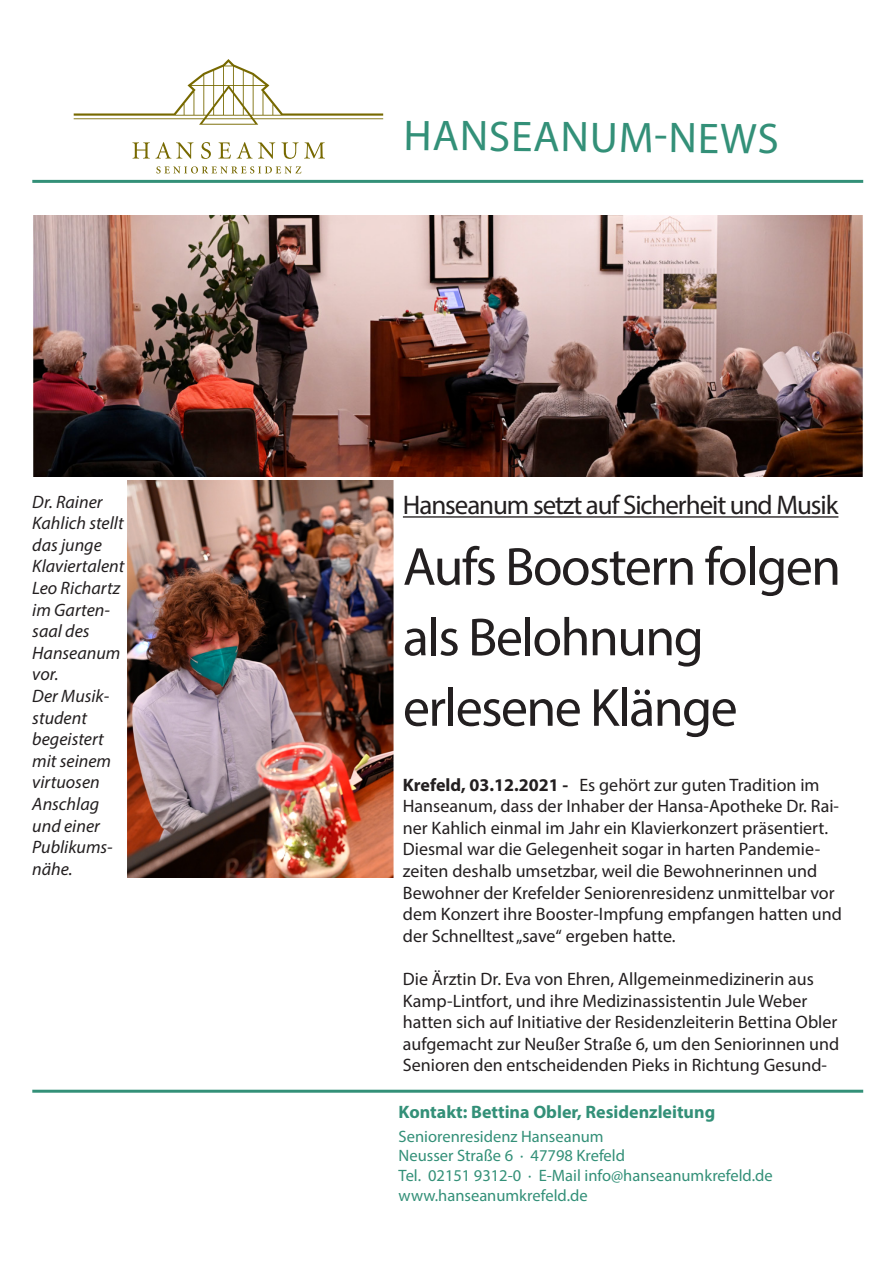
<style>
.page{position:relative;width:893px;height:1263px;background:#fff}
.page>*{position:absolute;margin:0;border:0;box-sizing:border-box;transform-origin:0 0}
.t1{font:54px/70.5px "Myriad Pro";letter-spacing:-.03em;color:#231f20}
.t2{font:43.2px "Myriad Pro";letter-spacing:.01em;color:#339078}
.t3{font:27px "Myriad Pro";letter-spacing:-.04em;color:#231f20}
.t4{font:18px/21.6px "Myriad Pro";color:#231f20}
.t5{font:italic 18px/21.6px "Myriad Pro";color:#231f20}
.t6{font:700 18px "Myriad Pro";color:#339078}
.t7{font:16.5px "Myriad Pro";color:#339078}
.s1{font-weight:700}
</style>
<div class="page">
<hr style="left:403px;top:516px;width:435px;height:2px;background:#231f20">
<hr style="left:32px;top:180px;width:831px;height:3px;background:#339078">
<hr style="left:32px;top:1090px;width:831px;height:3px;background:#339078">
<svg style="left:74px;top:59px;width:309px;height:114px"></svg>
<img style="left:128px;top:480px;width:265px;height:398px">
<img style="left:33px;top:215px;width:830px;height:262px">
<p class="t5" style="left:32px;top:490px;width:94px">Dr. Rainer<br>Kahlich stellt das junge<br>Klaviertalent<br>Leo Richartz im Garten&shy;saal des<br>Hanseanum vor.<br>Der Musik&shy;student begeistert mit seinem virtuosen<br>Anschlag und einer<br>Publikums&shy;nähe.</p>
<p class="t2" style="left:403px;top:110px;width:377px">HANSEANUM-NEWS</p>
<p class="t3" style="left:403px;top:488px;width:437px">Hanseanum setzt auf Sicherheit und Musik</p>
<p class="t1" style="left:403px;top:530px;width:440px">Aufs Boostern folgen als Belohnung erlesene Klänge</p>
<p class="t4" style="left:403px;top:773px;width:441px"><span class="s1">Krefeld, 03.12.2021 -</span> Es gehört zur guten Tradition im Hanseanum, dass der Inhaber der Hansa-Apotheke Dr. Rai&shy;ner Kahlich einmal im Jahr ein Klavierkonzert präsentiert.<br>Diesmal war die Gelegenheit sogar in harten Pandemie&shy;zeiten deshalb umsetzbar, weil die Bewohnerinnen und Bewohner der Krefelder Seniorenresidenz unmittelbar vor dem Konzert ihre Booster-Impfung empfangen hatten und der Schnelltest „save“ ergeben hatte.</p>
<p class="t4" style="left:403px;top:968px;width:438px">Die Ärztin Dr. Eva von Ehren, Allgemeinmedizinerin aus Kamp-Lintfort, und ihre Medizinassistentin Jule Weber hatten sich auf Initiative der Residenzleiterin Bettina Obler aufgemacht zur Neußer Straße 6, um den Seniorinnen und Senioren den entscheidenden Pieks in Richtung Gesund-</p>
<p class="t6" style="left:399px;top:1100px;width:318px">Kontakt: Bettina Obler, Residenzleitung</p>
<p class="t7" style="left:399px;top:1126px;width:207px">Seniorenresidenz Hanseanum</p>
<p class="t7" style="left:399px;top:1146px;width:228px">Neusser Straße 6 ∙ 47798 Krefeld</p>
<p class="t7" style="left:399px;top:1165px;width:376px">Tel. 02151 9312-0 ∙ E-Mail info@hanseanumkrefeld.de</p>
<p class="t7" style="left:399px;top:1185px;width:191px">www.hanseanumkrefeld.de</p>
</div>
